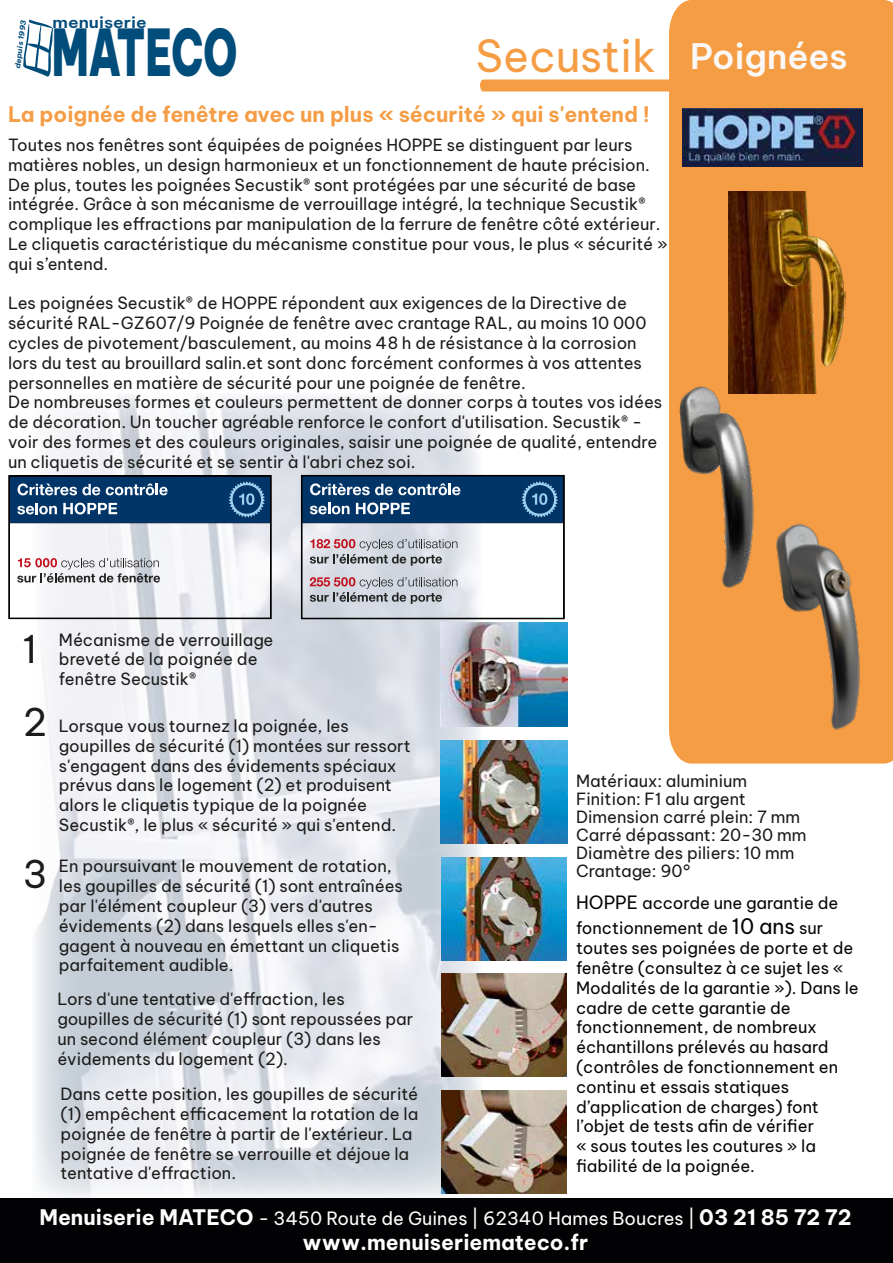
<style>
.page{position:relative;width:893px;height:1263px;background:#fff}
.page>*{position:absolute;margin:0;border:0;box-sizing:border-box;transform-origin:0 0}
.t1{font:900 63.45px "Be Vietnam Pro";color:#004c7a;scale:.64 1}
.t2{font:43.5px "Be Vietnam Pro";color:#f59d44}
.t3{font:37.5px/73.1px "Be Vietnam Pro";color:#1c1b1a}
.t4{font:700 21px "Be Vietnam Pro";letter-spacing:-.005em;color:#f59d44}
.t5{font:700 21px "Be Vietnam Pro";color:#fff}
.t6{font:18px "Be Vietnam Pro";color:#fff}
.t7{font:16.5px/19.8px "Be Vietnam Pro";color:#1c1b1a}
.t8{font:16.5px/19.8px "Be Vietnam Pro";color:#060608}
.t9{font:16.5px/18px "Be Vietnam Pro";color:#1a1a18}
.t10{font:600 15.15px "Be Vietnam Pro";color:#004c7a;scale:1.15 1}
.t11{font:700 7.2px "Be Vietnam Pro";color:#004c7a;scale:1.12 1}
.s1{font-weight:600;font-size:34.5px;color:#f9f8f7}
.s2{font-size:18px}
.s3{font-size:21px}
.s4{font-weight:700;font-size:21px}
</style>
<div class="page">
<svg style="left:480px;top:80px;width:189px;height:12px;background:#f5a14c"></svg>
<div style="left:669px;top:0;width:224px;height:764px;background:#f59d44"></div>
<img style="left:35px;top:395px;width:446px;height:803px">
<img style="left:440px;top:622px;width:128px;height:105px">
<img style="left:441px;top:740px;width:126px;height:103px">
<img style="left:441px;top:858px;width:126px;height:102px">
<img style="left:441px;top:974px;width:126px;height:103px">
<img style="left:441px;top:1090px;width:126px;height:103px">
<img style="left:729px;top:191px;width:117px;height:203px">
<img style="left:683px;top:108px;width:179px;height:59px">
<img style="left:669px;top:377px;width:102px;height:226px">
<img style="left:771px;top:515px;width:104px;height:232px">
<svg style="left:300px;top:474px;width:265px;height:146px"></svg>
<svg style="left:8px;top:474px;width:264px;height:146px"></svg>
<div style="left:0;top:1198px;width:893px;height:65px;background:#020204"></div>
<svg style="left:23px;top:20px;width:30px;height:57px"></svg>
<p class="t11" style="left:11px;top:68px;width:45px;rotate:-83deg">depuis 1993</p>
<p class="t10" style="left:53px;top:9px;width:83px">menuiserie</p>
<h1 class="t1" style="left:52px;top:-2px;width:292px">MATECO</h1>
<h2 class="t2" style="left:476px;top:20px;width:374px">Secustik <span class="s1">Poignées</span></h2>
<p class="t4" style="left:8px;top:96px;width:643px">La poignée de fenêtre avec un plus « sécurité » qui s'entend !</p>
<p class="t7" style="left:8px;top:133px;width:661px">Toutes nos fenêtres sont équipées de poignées HOPPE se distinguent par leurs matières nobles, un design harmonieux et un fonctionnement de haute précision.<br>De plus, toutes les poignées Secustik® sont protégées par une sécurité de base intégrée. Grâce à son mécanisme de verrouillage intégré, la technique Secustik® complique les effractions par manipulation de la ferrure de fenêtre côté extérieur.<br>Le cliquetis caractéristique du mécanisme constitue pour vous, le plus « sécurité » qui s’entend.</p>
<p class="t7" style="left:8px;top:292px;width:656px">Les poignées Secustik® de HOPPE répondent aux exigences de la Directive de sécurité RAL-GZ607/9 Poignée de fenêtre avec crantage RAL, au moins 10 000 cycles de pivotement/basculement, au moins 48 h de résistance à la corrosion lors du test au brouillard salin.et sont donc forcément conformes à vos attentes personnelles en matière de sécurité pour une poignée de fenêtre.<br>De nombreuses formes et couleurs permettent de donner corps à toutes vos idées de décoration. Un toucher agréable renforce le confort d'utilisation. Secustik® - voir des formes et des couleurs originales, saisir une poignée de qualité, entendre un cliquetis de sécurité et se sentir à l'abri chez soi.</p>
<h3 class="t3" style="left:23px;top:609px;width:26px">1<br>2</h3>
<h3 class="t3" style="left:23px;top:833px;width:26px">3</h3>
<p class="t7" style="left:59px;top:628px;width:216px">Mécanisme de verrouillage breveté de la poignée de fenêtre Secustik®</p>
<p class="t7" style="left:59px;top:714px;width:353px">Lorsque vous tournez la poignée, les goupilles de sécurité (1) montées sur ressort s'engagent dans des évidements spéciaux prévus dans le logement (2) et produisent alors le cliquetis typique de la poignée Secustik®, le plus « sécurité » qui s'entend.</p>
<p class="t7" style="left:59px;top:855px;width:346px">En poursuivant le mouvement de rotation, les goupilles de sécurité (1) sont entraînées par l'élément coupleur (3) vers d'autres évidements (2) dans lesquels elles s'en&shy;gagent à nouveau en émettant un cliquetis parfaitement audible.</p>
<p class="t7" style="left:57px;top:987px;width:357px">Lors d'une tentative d'effraction, les goupilles de sécurité (1) sont repoussées par un second élément coupleur (3) dans les évidements du logement (2).</p>
<p class="t7" style="left:60px;top:1082px;width:359px">Dans cette position, les goupilles de sécurité (1) empêchent efficacement la rotation de la poignée de fenêtre à partir de l'extérieur. La poignée de fenêtre se verrouille et déjoue la tentative d'effraction.</p>
<p class="t9" style="left:576px;top:770px;width:232px">Matériaux: aluminium<br>Finition: F1 alu argent<br>Dimension carré plein: 7 mm<br>Carré dépassant: 20-30 mm<br>Diamètre des piliers: 10 mm<br>Crantage: 90°</p>
<p class="t8" style="left:576px;top:889px;width:264px;line-height:25.2px"><span class="s2">HOPPE</span> accorde une garantie de fonctionnement de <span class="s3">10 ans</span> sur</p>
<p class="t8" style="left:576px;top:937px;width:284px">toutes ses poignées de porte et de fenêtre (consultez à ce sujet les «<br>Modalités de la garantie »). Dans le cadre de cette garantie de fonctionnement, de nombreux échantillons prélevés au hasard (contrôles de fonctionnement en continu et essais statiques d’application de charges) font l’objet de tests afin de vérifier<br>« sous toutes les coutures » la fiabilité de la poignée.</p>
<p class="t6" style="left:40px;top:1203px;width:813px"><span class="s4">Menuiserie MATECO</span> - 3450 Route de Guines | 62340 Hames Boucres | <span class="s4">03 21 85 72 72</span></p>
<p class="t5" style="left:303px;top:1225px;width:287px">www.menuiseriemateco.fr</p>
</div>
